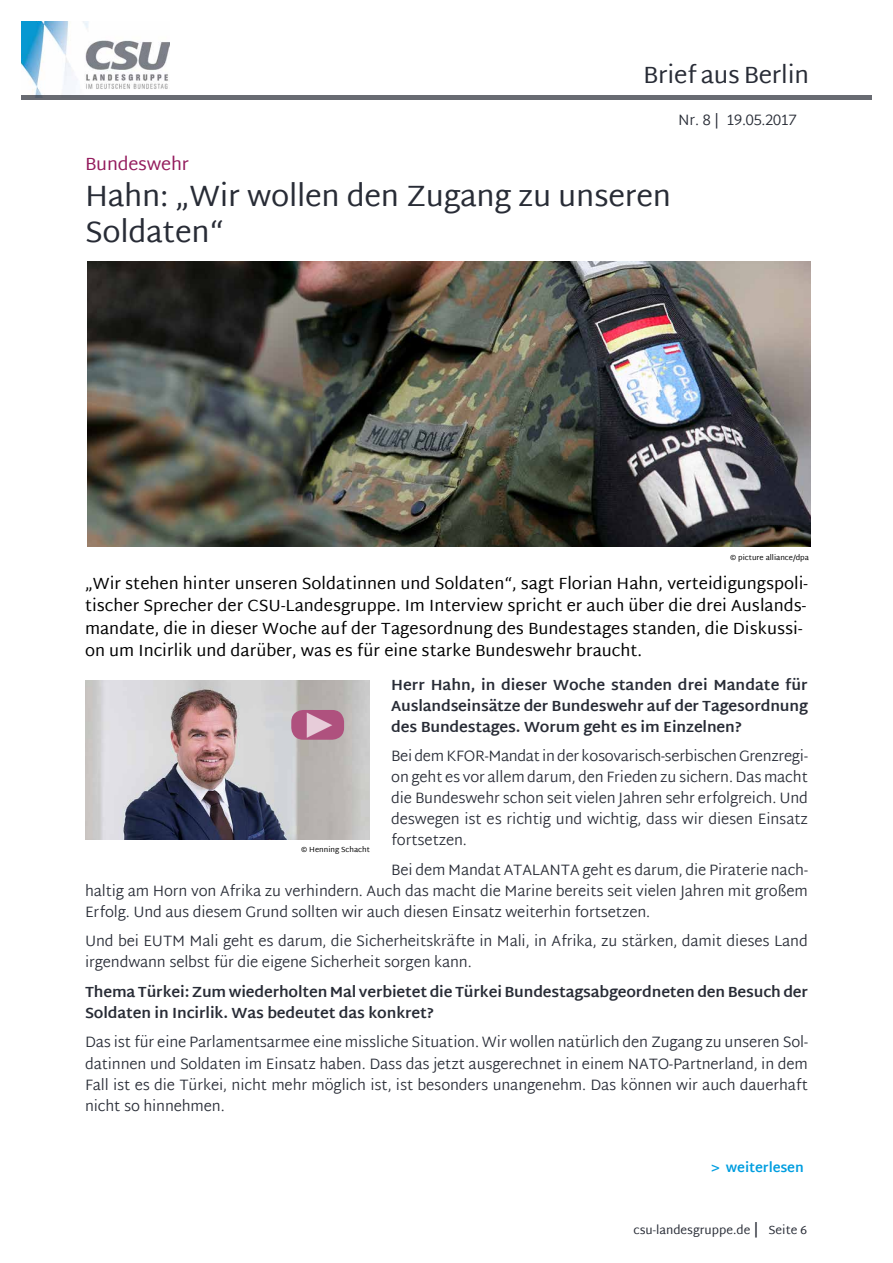
<style>
.page{position:relative;width:893px;height:1263px;background:#fff}
.page>*{position:absolute;margin:0;border:0;box-sizing:border-box;transform-origin:0 0}
._03_BaB_Ü_Fett_Artik{font:30px/36px "Martel Sans";letter-spacing:-.01em;color:#282c36}
.t1{font:24px "Martel Sans";letter-spacing:-.01em;color:#282c36}
._03_BaB_Ü_Beere_Arti{font:18px "Martel Sans";letter-spacing:-.01em;color:#951d5e}
._03_BaB_Teaser{font:16.5px/22.5px "Martel Sans";color:#000}
._04_BaB_Fließtext{font:300 15px/21px "Martel Sans";letter-spacing:-.01em;color:#282c36;text-align:justify}
._04_BaB_Fließtext-2{font:700 15px/21px "Martel Sans";letter-spacing:-.01em;color:#282c36;text-align:justify}
._04_BaB_Fließtext-3{font:700 13.5px "Martel Sans";letter-spacing:-.01em;color:#009ee0}
.t2{font:12px "Martel Sans";color:#282c36}
._13_BaB_Rechtevermer{font:7.5px "Martel Sans";color:#000}
.s1{font-size:15px}
</style>
<div class="page">
<img style="left:21px;top:21px;width:149px;height:75px">
<hr style="left:21px;top:96px;width:851px;height:4px;background:#686b72">
<img style="left:88px;top:261px;width:723px;height:285px">
<img style="left:86px;top:680px;width:284px;height:159px">
<img style="left:291px;top:710px;width:53px;height:30px">
<h2 class="t1" style="left:643px;top:61px;width:167px">Brief aus Berlin</h2>
<p class="_03_BaB_Ü_Beere_Arti" style="left:85px;top:153px;width:106px">Bundeswehr</p>
<p class="_03_BaB_Ü_Fett_Artik" style="left:85px;top:177px;width:588px">Hahn: „Wir wollen den Zugang zu unseren<br>Soldaten“</p>
<p class="_04_BaB_Fließtext" style="left:678px;top:110px;width:120px">Nr. 8 | 19.05.2017</p>
<p class="_13_BaB_Rechtevermer" style="left:730px;top:553px;width:80px">© picture alliance/dpa</p>
<p class="_03_BaB_Teaser" style="left:85px;top:572px;width:724px">„Wir stehen hinter unseren Soldatinnen und Soldaten“, sagt Florian Hahn, verteidigungspoli&shy;tischer Sprecher der CSU-Landesgruppe. Im Interview spricht er auch über die drei Auslands&shy;mandate, die in dieser Woche auf der Tagesordnung des Bundestages standen, die Diskussi&shy;on um Incirlik und darüber, was es für eine starke Bundeswehr braucht.</p>
<p class="_04_BaB_Fließtext-2" style="left:391px;top:674px;width:418px">Herr Hahn, in dieser Woche standen drei Mandate für Auslandseinsätze der Bundeswehr auf der Tagesordnung des Bundestages. Worum geht es im Einzelnen?</p>
<p class="_04_BaB_Fließtext" style="left:391px;top:747px;width:418px">Bei dem KFOR-Mandat in der kosovarisch-serbischen Grenzregi&shy;on geht es vor allem darum, den Frieden zu sichern. Das macht die Bundeswehr schon seit vielen Jahren sehr erfolgreich. Und deswegen ist es richtig und wichtig, dass wir diesen Einsatz fortsetzen.</p>
<p class="_04_BaB_Fließtext" style="left:85px;top:860px;width:724px;text-indent:306px">Bei dem Mandat ATALANTA geht es darum, die Piraterie nach&shy;haltig am Horn von Afrika zu verhindern. Auch das macht die Marine bereits seit vielen Jahren mit großem Erfolg. Und aus diesem Grund sollten wir auch diesen Einsatz weiterhin fortsetzen.</p>
<p class="_04_BaB_Fließtext" style="left:85px;top:932px;width:724px">Und bei EUTM Mali geht es darum, die Sicherheitskräfte in Mali, in Afrika, zu stärken, damit dieses Land irgendwann selbst für die eigene Sicherheit sorgen kann.</p>
<p class="_04_BaB_Fließtext-2" style="left:85px;top:981px;width:725px">Thema Türkei: Zum wiederholten Mal verbietet die Türkei Bundestagsabgeordneten den Besuch der<br>Soldaten in Incirlik. Was bedeutet das konkret?</p>
<p class="_04_BaB_Fließtext" style="left:85px;top:1033px;width:724px">Das ist für eine Parlamentsarmee eine missliche Situation. Wir wollen natürlich den Zugang zu unseren Sol&shy;datinnen und Soldaten im Einsatz haben. Dass das jetzt ausgerechnet in einem NATO-Partnerland, in dem Fall ist es die Türkei, nicht mehr möglich ist, ist besonders unangenehm. Das können wir auch dauerhaft nicht so hinnehmen.</p>
<p class="_13_BaB_Rechtevermer" style="left:301px;top:845px;width:70px">© Henning Schacht</p>
<p class="_04_BaB_Fließtext-3" style="left:711px;top:1159px;width:94px">&gt; weiterlesen</p>
<p class="t2" style="left:633px;top:1223px;width:175px">csu-landesgruppe.de <span class="s1">|</span> Seite 6</p>
</div>
